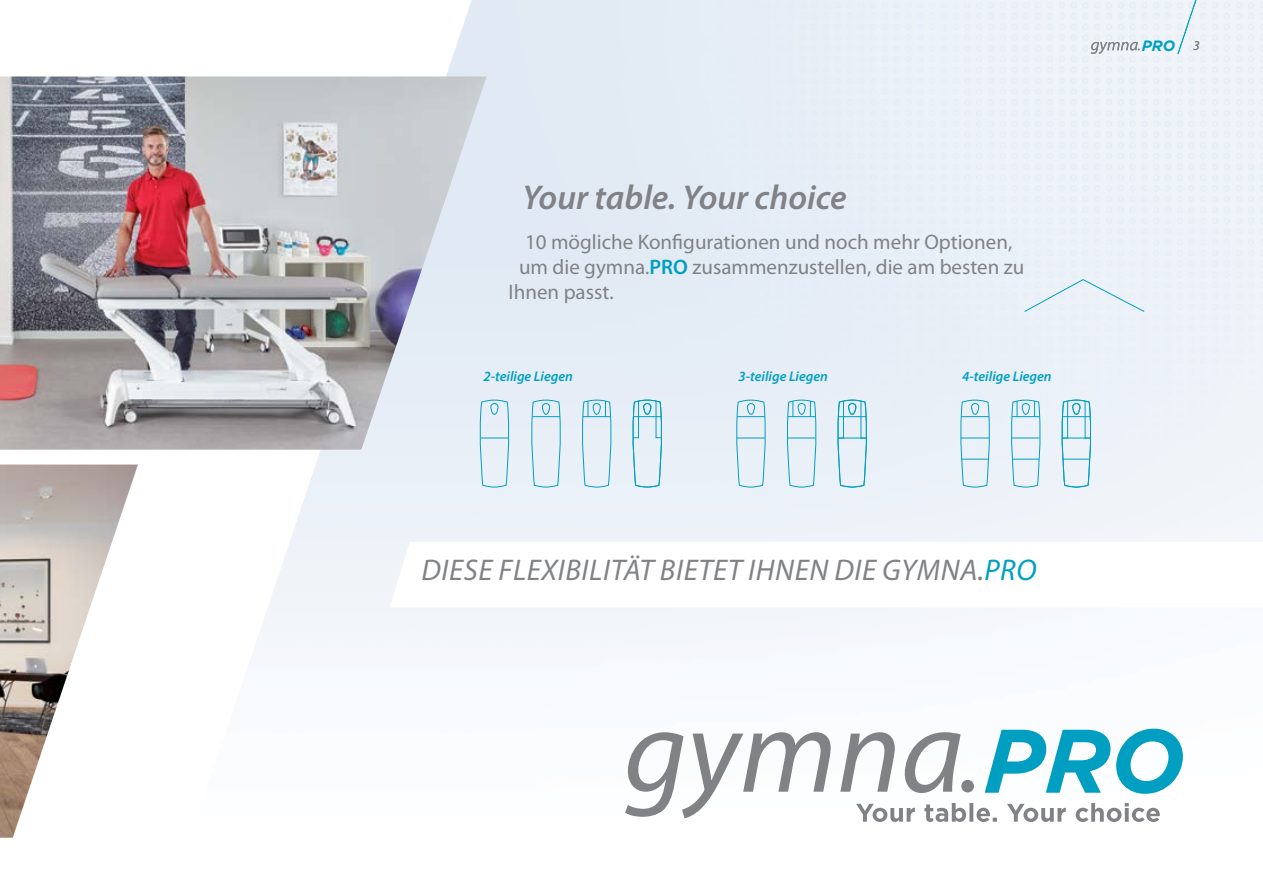
<style>
.page{position:relative;width:1263px;height:893px;background:#fff}
.page>*{position:absolute;margin:0;border:0;box-sizing:border-box;transform-origin:0 0}
.t1{font:italic 700 90px "Gotham";color:#009fc2}
.t2{font:italic 600 34.5px "Myriad Pro";color:#808285}
.t3{font:italic 30px "Myriad Pro";letter-spacing:.02em;color:#808285}
.t4{font:21px "Myriad Pro";color:#808285}
.t5{font:italic 700 15px "Gotham";color:#009fc2}
.t6{font:italic 600 14.1px "Myriad Pro";color:#009fc2}
.s1{font-weight:600;color:#009fc2}
.s2{color:#009fc2}
.s3{font-family:"Myriad Pro";font-weight:400;font-size:13.5px;color:#808285}
</style>
<div class="page">
<img style="left:255px;top:0;width:1008px;height:819px">
<svg style="left:625px;top:732px;width:206px;height:86px"></svg>
<svg style="left:840px;top:732px;width:55px;height:60px"></svg>
<svg style="left:905px;top:732px;width:56px;height:61px"></svg>
<div style="left:961px;top:780px;width:13px;height:12px;background:#808285;border-radius:50%"></div>
<svg style="left:856px;top:803px;width:304px;height:19px"></svg>
<img style="left:0;top:76px;width:487px;height:374px">
<img style="left:0;top:465px;width:138px;height:373px">
<div style="left:1024px;top:279px;width:121px;height:33px;background:#ebf1f8"></div>
<svg style="left:529px;top:400px;width:34px;height:88px;background:#d3e7f2"></svg>
<svg style="left:580px;top:400px;width:33px;height:88px;background:#d0e6f1"></svg>
<svg style="left:631px;top:400px;width:33px;height:88px;background:#c6e3ef"></svg>
<svg style="left:734px;top:400px;width:33px;height:88px;background:#d0e6f1"></svg>
<svg style="left:478px;top:400px;width:33px;height:88px;background:#d2e7f2"></svg>
<svg style="left:785px;top:400px;width:33px;height:88px;background:#cee6f1"></svg>
<svg style="left:836px;top:400px;width:33px;height:88px;background:#c4e2ef"></svg>
<svg style="left:958px;top:400px;width:34px;height:88px;background:#d1e7f2"></svg>
<svg style="left:1009px;top:400px;width:33px;height:88px;background:#cfe7f1"></svg>
<svg style="left:1060px;top:400px;width:33px;height:88px;background:#c6e4ef"></svg>
<svg style="left:390px;top:542px;width:873px;height:65px"></svg>
<svg style="left:1091px;top:42px;width:48px;height:12px"></svg>
<svg style="left:1177px;top:0;width:80px;height:54px"></svg>
<h2 class="t2" style="left:523px;top:178px;width:326px">Your table. Your choice</h2>
<p class="t4" style="left:525px;top:230px;width:489px">10 mögliche Konfigurationen und noch mehr Optionen,</p>
<p class="t4" style="left:519px;top:255px;width:507px">um die gymna.<span class="s1">PRO</span> zusammenzustellen, die am besten zu</p>
<p class="t4" style="left:508px;top:281px;width:107px">Ihnen passt.</p>
<p class="t6" style="left:483px;top:367px;width:91px">2-teilige Liegen</p>
<p class="t6" style="left:738px;top:367px;width:91px">3-teilige Liegen</p>
<p class="t6" style="left:962px;top:367px;width:91px">4-teilige Liegen</p>
<h3 class="t3" style="left:421px;top:554px;width:617px">DIESE FLEXIBILITÄT BIETET IHNEN DIE GYMNA.<span class="s2">PRO</span></h3>
<p class="t5" style="left:1142px;top:36px;width:59px">PRO <span class="s3">3</span></p>
<h1 class="t1" style="left:983px;top:701px;width:203px">PRO</h1>
</div>
